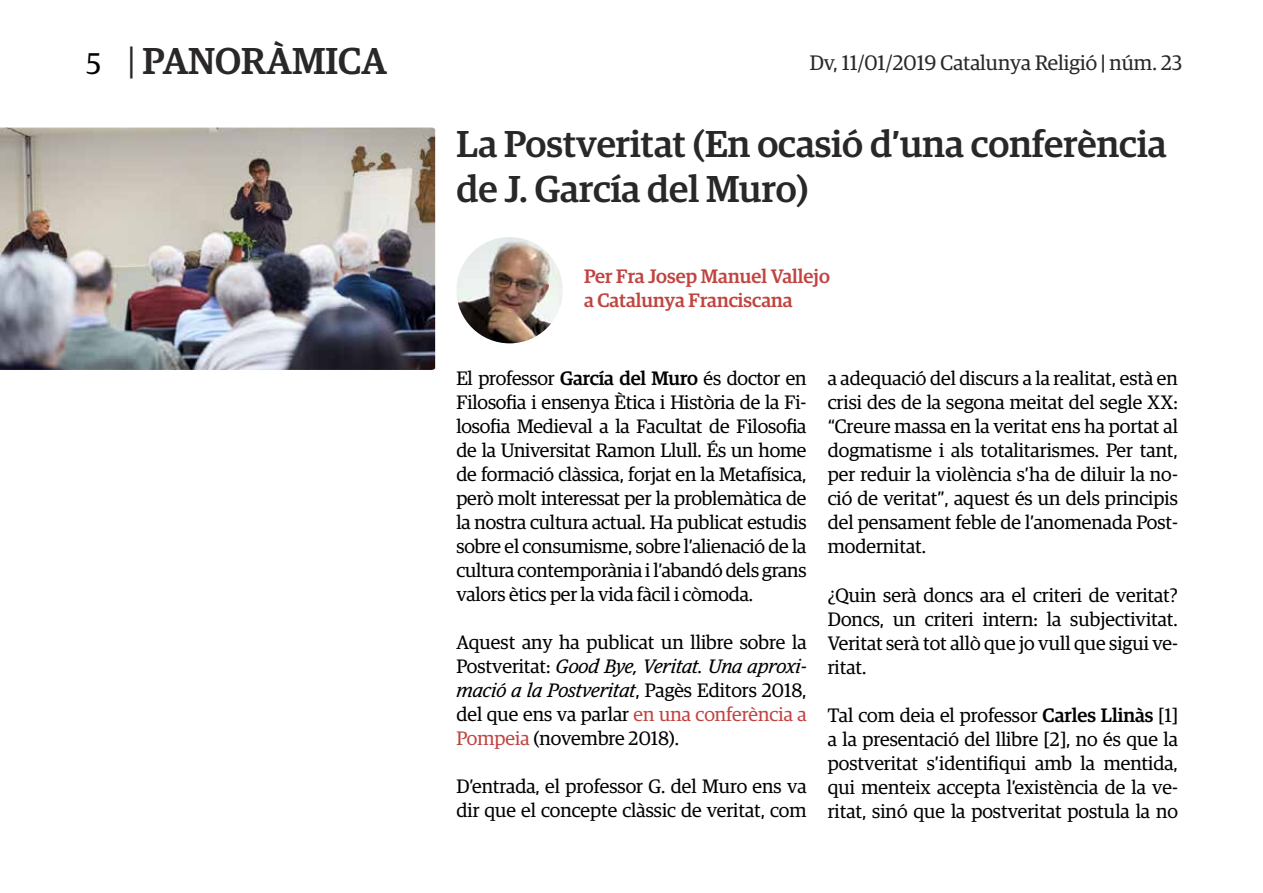
<style>
.page{position:relative;width:1263px;height:893px;background:#fff}
.page>*{position:absolute;margin:0;border:0;box-sizing:border-box;transform-origin:0 0}
.t1{font:500 37.5px/45px "Guardian Egyp";color:#292727}
.t2{font:21px "Guardian Egyp";color:#292727}
.t3{font:19.5px/24px "Guardian Egyp";color:#000;text-align:justify}
.t4{font:500 19.5px/24px "Guardian Egyp";color:#c04440}
.s1{font-weight:400;font-size:30px;color:#000}
.s2{font-weight:400}
.s3{font-weight:500}
.s4{font-style:italic}
.s5{color:#c04440}
</style>
<div class="page">
<img style="left:0;top:128px;width:435px;height:242px">
<img style="left:456px;top:237px;width:107px;height:106px;border-radius:53px">
<h1 class="t1" style="left:86px;top:36px;width:302px"><span class="s1">5</span> <span class="s2">|</span> PANORÀMICA</h1>
<p class="t2" style="left:810px;top:49px;width:374px">Dv, 11/01/2019 Catalunya Religió <span class="s3">|</span> núm. 23</p>
<h1 class="t1" style="left:456px;top:119px;width:712px">La Postveritat (En ocasió d’una conferència de J. García del Muro)</h1>
<p class="t4" style="left:584px;top:262px;width:247px">Per Fra Josep Manuel Vallejo a Catalunya Franciscana</p>
<p class="t3" style="left:456px;top:365px;width:352px">El professor <span class="s3">García del Muro</span> és doctor en Filosofia i ensenya Ètica i Història de la Fi&shy;losofia Medieval a la Facultat de Filosofia de la Universitat Ramon Llull. És un home de formació clàssica, forjat en la Metafísica, però molt interessat per la problemàtica de la nostra cultura actual. Ha publicat estudis sobre el consumisme, sobre l’alienació de la cultura contemporània i l’abandó dels grans valors ètics per la vida fàcil i còmoda.</p>
<p class="t3" style="left:456px;top:629px;width:352px">Aquest any ha publicat un llibre sobre la Postveritat: <span class="s4">Good Bye, Veritat. Una aproxi&shy;mació a la Postveritat</span>, Pagès Editors 2018, del que ens va parlar <span class="s5">en una conferència a Pompeia</span> (novembre 2018).</p>
<p class="t3" style="left:456px;top:773px;width:352px">D’entrada, el professor G. del Muro ens va dir que el concepte clàssic de veritat, com</p>
<p class="t3" style="left:828px;top:365px;width:352px">a adequació del discurs a la realitat, està en crisi des de la segona meitat del segle XX: “Creure massa en la veritat ens ha portat al dogmatisme i als totalitarismes. Per tant, per reduir la violència s’ha de diluir la no&shy;ció de veritat”, aquest és un dels principis del pensament feble de l’anomenada Post&shy;modernitat.</p>
<p class="t3" style="left:828px;top:581px;width:352px">¿Quin serà doncs ara el criteri de veritat?<br>Doncs, un criteri intern: la subjectivitat.<br>Veritat serà tot allò que jo vull que sigui ve&shy;ritat.</p>
<p class="t3" style="left:828px;top:701px;width:352px">Tal com deia el professor <span class="s3">Carles Llinàs</span> [1] a la presentació del llibre [2], no és que la postveritat s’identifiqui amb la mentida, qui menteix accepta l’existència de la ve&shy;ritat, sinó que la postveritat postula la no</p>
</div>
